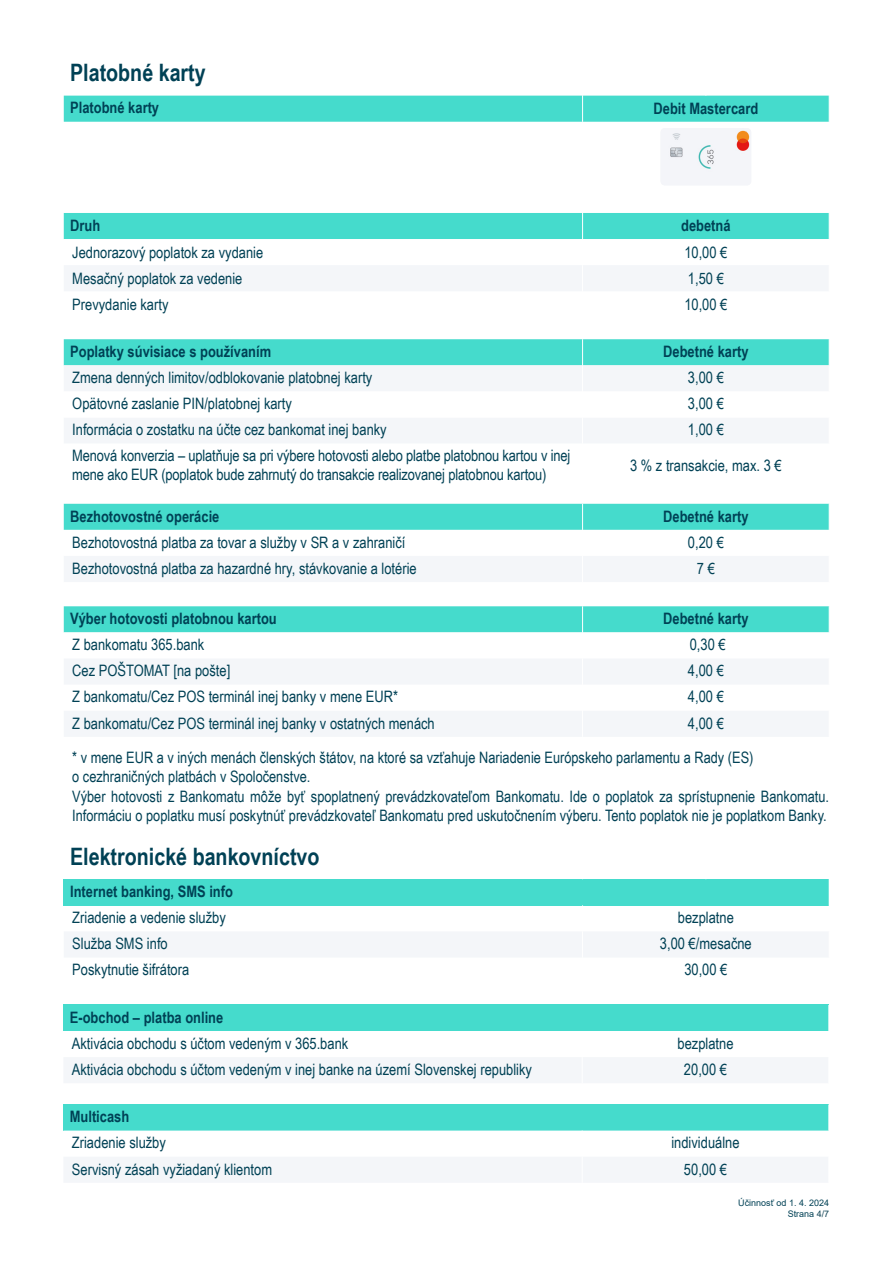
<style>
.page{position:relative;width:893px;height:1263px;background:#fff}
.page>*{position:absolute;margin:0;border:0;box-sizing:border-box;transform-origin:0 0}
.Nadpis{font:700 24px "Arial Narrow";color:#004155}
.Text_Tabulka{font:15.75px/19.5px "Arial Narrow";color:#004155}
.Text_Tabulka-2{font:700 15.75px "Arial Narrow";color:#004155}
.t1{font:9px/10.8px "Arial";color:#004155;text-align:right}
.s1{color:#0e4254}
</style>
<div class="page">
<svg style="left:64px;top:95px;width:765px;height:1px"></svg>
<hr style="left:582px;top:64px;width:1px;height:32px;background:#fff">
<hr style="left:705px;top:64px;width:1px;height:32px;background:#fff">
<div style="left:64px;top:96px;width:766px;height:26px;background:#45dbcc"></div>
<img style="left:661px;top:128px;width:90px;height:57px">
<svg style="left:64px;top:213px;width:766px;height:78px"></svg>
<svg style="left:64px;top:339px;width:766px;height:104px"></svg>
<svg style="left:64px;top:504px;width:766px;height:78px"></svg>
<svg style="left:64px;top:606px;width:766px;height:130px"></svg>
<svg style="left:64px;top:879px;width:765px;height:78px"></svg>
<svg style="left:63px;top:1005px;width:766px;height:78px"></svg>
<svg style="left:63px;top:1104px;width:766px;height:78px"></svg>
<p class="Nadpis" style="left:70px;top:55px;width:137px">Platobné karty</p>
<p class="Text_Tabulka-2" style="left:70px;top:96px;width:91px">Platobné karty</p>
<p class="Text_Tabulka-2" style="left:653px;top:97px;width:106px">Debit Mastercard</p>
<p class="Text_Tabulka-2" style="left:70px;top:213px;width:32px">Druh</p>
<p class="Text_Tabulka-2" style="left:681px;top:213px;width:51px">debetná</p>
<p class="Text_Tabulka" style="left:72px;top:242px;width:192px">Jednorazový poplatok za vydanie</p>
<p class="Text_Tabulka" style="left:684px;top:242px;width:45px">10,00 €</p>
<p class="Text_Tabulka" style="left:72px;top:268px;width:172px">Mesačný poplatok za vedenie</p>
<p class="Text_Tabulka" style="left:688px;top:268px;width:37px">1,50 €</p>
<p class="Text_Tabulka" style="left:72px;top:294px;width:98px">Prevydanie karty</p>
<p class="Text_Tabulka" style="left:684px;top:294px;width:45px">10,00 €</p>
<p class="Text_Tabulka-2" style="left:70px;top:340px;width:203px">Poplatky súvisiace s používaním</p>
<p class="Text_Tabulka-2" style="left:663px;top:340px;width:87px">Debetné karty</p>
<p class="Text_Tabulka" style="left:72px;top:367px;width:302px">Zmena denných limitov/odblokovanie platobnej karty</p>
<p class="Text_Tabulka" style="left:688px;top:367px;width:37px">3,00 €</p>
<p class="Text_Tabulka" style="left:72px;top:393px;width:221px">Opätovné zaslanie PIN/platobnej karty</p>
<p class="Text_Tabulka" style="left:688px;top:393px;width:37px">3,00 €</p>
<p class="Text_Tabulka" style="left:72px;top:419px;width:316px">Informácia o zostatku na účte cez bankomat inej banky</p>
<p class="Text_Tabulka" style="left:688px;top:419px;width:37px">1,00 €</p>
<p class="Text_Tabulka" style="left:72px;top:446px;width:500px;line-height:18.9px">Menová konverzia – uplatňuje sa pri výbere hotovosti alebo platbe platobnou kartou v inej mene ako EUR (poplatok bude zahrnutý do transakcie realizovanej platobnou kartou)</p>
<p class="Text_Tabulka" style="left:630px;top:455px;width:153px">3 % z transakcie, max. 3 €</p>
<p class="Text_Tabulka-2" style="left:70px;top:504px;width:151px">Bezhotovostné operácie</p>
<p class="Text_Tabulka-2" style="left:663px;top:504px;width:87px">Debetné karty</p>
<p class="Text_Tabulka" style="left:72px;top:532px;width:335px">Bezhotovostná platba za tovar a služby v SR a v zahraničí</p>
<p class="Text_Tabulka" style="left:688px;top:532px;width:37px">0,20 €</p>
<p class="Text_Tabulka" style="left:72px;top:558px;width:346px">Bezhotovostná platba za hazardné hry, stávkovanie a lotérie</p>
<p class="Text_Tabulka" style="left:697px;top:558px;width:19px">7 €</p>
<p class="Text_Tabulka-2" style="left:70px;top:607px;width:208px">Výber hotovosti platobnou kartou</p>
<p class="Text_Tabulka-2" style="left:663px;top:607px;width:87px">Debetné karty</p>
<p class="Text_Tabulka" style="left:72px;top:634px;width:134px">Z bankomatu 365.bank</p>
<p class="Text_Tabulka" style="left:690px;top:634px;width:37px">0,30 €</p>
<p class="Text_Tabulka" style="left:72px;top:660px;width:159px">Cez POŠTOMAT [na pošte]</p>
<p class="Text_Tabulka" style="left:688px;top:660px;width:37px">4,00 €</p>
<p class="Text_Tabulka" style="left:72px;top:686px;width:327px">Z bankomatu/Cez POS terminál inej banky v mene EUR*</p>
<p class="Text_Tabulka" style="left:688px;top:686px;width:37px">4,00 €</p>
<p class="Text_Tabulka" style="left:72px;top:713px;width:364px">Z bankomatu/Cez POS terminál inej banky v ostatných menách</p>
<p class="Text_Tabulka" style="left:688px;top:713px;width:37px">4,00 €</p>
<p class="Text_Tabulka" style="left:72px;top:747px;width:683px">* v mene EUR a v iných menách členských štátov, na ktoré sa vzťahuje Nariadenie Európskeho parlamentu a Rady (ES) o cezhraničných platbách v Spoločenstve.</p>
<p class="Text_Tabulka" style="left:72px;top:786px;width:758px">Výber hotovosti z Bankomatu môže byť spoplatnený prevádzkovateľom Bankomatu. Ide o poplatok za sprístupnenie Bankomatu.<br>Informáciu o poplatku musí poskytnúť prevádzkovateľ Bankomatu pred uskutočnením výberu. Tento poplatok nie je poplatkom Banky.</p>
<p class="Nadpis" style="left:70px;top:838px;width:251px">Elektronické bankovníctvo</p>
<p class="Text_Tabulka-2" style="left:70px;top:880px;width:164px">Internet banking, SMS info</p>
<p class="Text_Tabulka" style="left:72px;top:907px;width:155px">Zriadenie a vedenie služby</p>
<p class="Text_Tabulka" style="left:678px;top:907px;width:58px">bezplatne</p>
<p class="Text_Tabulka" style="left:72px;top:933px;width:97px">Služba SMS info</p>
<p class="Text_Tabulka" style="left:660px;top:933px;width:93px">3,00 €/mesačne</p>
<p class="Text_Tabulka" style="left:72px;top:959px;width:119px">Poskytnutie šifrátora</p>
<p class="Text_Tabulka" style="left:684px;top:959px;width:45px">30,00 €</p>
<p class="Text_Tabulka-2" style="left:70px;top:1005px;width:155px">E-obchod – platba online</p>
<p class="Text_Tabulka" style="left:72px;top:1033px;width:278px">Aktivácia obchodu s účtom vedeným v 365.bank</p>
<p class="Text_Tabulka" style="left:677px;top:1033px;width:58px">bezplatne</p>
<p class="Text_Tabulka" style="left:72px;top:1059px;width:462px">Aktivácia obchodu s účtom vedeným v inej banke na území Slovenskej republiky</p>
<p class="Text_Tabulka" style="left:684px;top:1059px;width:45px">20,00 €</p>
<p class="Text_Tabulka-2" style="left:70px;top:1105px;width:61px">Multicash</p>
<p class="Text_Tabulka" style="left:72px;top:1132px;width:96px">Zriadenie služby</p>
<p class="Text_Tabulka" style="left:671px;top:1132px;width:70px">individuálne</p>
<p class="Text_Tabulka" style="left:72px;top:1159px;width:202px">Servisný zásah vyžiadaný klientom</p>
<p class="Text_Tabulka" style="left:684px;top:1159px;width:45px">50,00 €</p>
<p class="t1" style="left:738px;top:1197px;width:92px">Účinnosť od 1. 4. 2024<br>Strana <span class="s1">4/</span><span class="s1">7</span></p>
</div>
